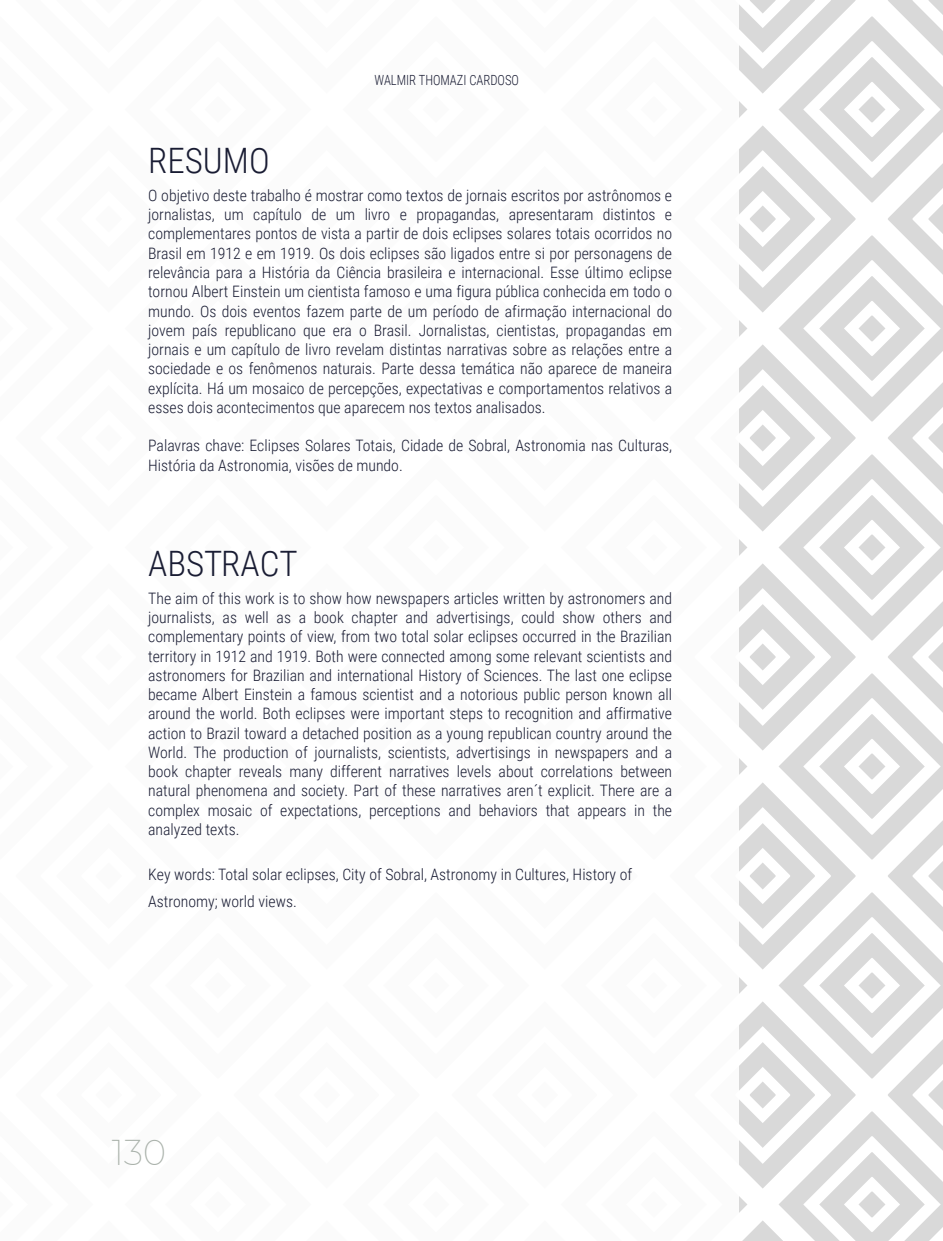
<style>
.page{position:relative;width:943px;height:1241px;background:#fff}
.page>*{position:absolute;margin:0;border:0;box-sizing:border-box;transform-origin:0 0}
.t1{font:300 35px "Roboto Condensed";color:#191c33}
.t2{font:200 35px "Montserrat";color:#aab2ab}
.t3{font:300 15.75px/19.2px "Roboto Condensed";color:#191c33;text-align:justify}
.t4{font:300 14px "Roboto Condensed";color:#191c33;scale:.9 1}
</style>
<div class="page">
<div style="left:0;top:0;width:942px;height:1240px;background:#bfbfbf;opacity:.15"></div>
<div style="left:0;top:0;width:738px;height:1240px;background:#fff"></div>
<p class="t4" style="left:374px;top:70px;width:162px">WALMIR THOMAZI CARDOSO</p>
<h1 class="t1" style="left:148px;top:136px;width:123px">RESUMO</h1>
<p class="t3" style="left:148px;top:185px;width:525px">O objetivo deste trabalho é mostrar como textos de jornais escritos por astrônomos e jornalistas, um capítulo de um livro e propagandas, apresentaram distintos e complementares pontos de vista a partir de dois eclipses solares totais ocorridos no Brasil em 1912 e em 1919. Os dois eclipses são ligados entre si por personagens de relevância para a História da Ciência brasileira e internacional. Esse último eclipse tornou Albert Einstein um cientista famoso e uma figura pública conhecida em todo o mundo. Os dois eventos fazem parte de um período de afirmação internacional do jovem país republicano que era o Brasil. Jornalistas, cientistas, propagandas em jornais e um capítulo de livro revelam distintas narrativas sobre as relações entre a sociedade e os fenômenos naturais. Parte dessa temática não aparece de maneira explícita. Há um mosaico de percepções, expectativas e comportamentos relativos a esses dois acontecimentos que aparecem nos textos analisados.</p>
<p class="t3" style="left:148px;top:435px;width:525px">Palavras chave: Eclipses Solares Totais, Cidade de Sobral, Astronomia nas Culturas,<br>História da Astronomia, visões de mundo.</p>
<h1 class="t1" style="left:148px;top:539px;width:151px">ABSTRACT</h1>
<p class="t3" style="left:148px;top:588px;width:525px">The aim of this work is to show how newspapers articles written by astronomers and journalists, as well as a book chapter and advertisings, could show others and complementary points of view, from two total solar eclipses occurred in the Brazilian territory in 1912 and 1919. Both were connected among some relevant scientists and astronomers for Brazilian and international History of Sciences. The last one eclipse became Albert Einstein a famous scientist and a notorious public person known all around the world. Both eclipses were important steps to recognition and affirmative action to Brazil toward a detached position as a young republican country around the World. The production of journalists, scientists, advertisings in newspapers and a book chapter reveals many different narratives levels about correlations between natural phenomena and society. Part of these narratives aren´t explicit. There are a complex mosaic of expectations, perceptions and behaviors that appears in the analyzed texts.</p>
<p class="t3" style="left:148px;top:861px;width:485px;line-height:26.2px">Key words: Total solar eclipses, City of Sobral, Astronomy in Cultures, History of<br>Astronomy; world views.</p>
<h1 class="t2" style="left:112px;top:1130px;width:56px">130</h1>
</div>
